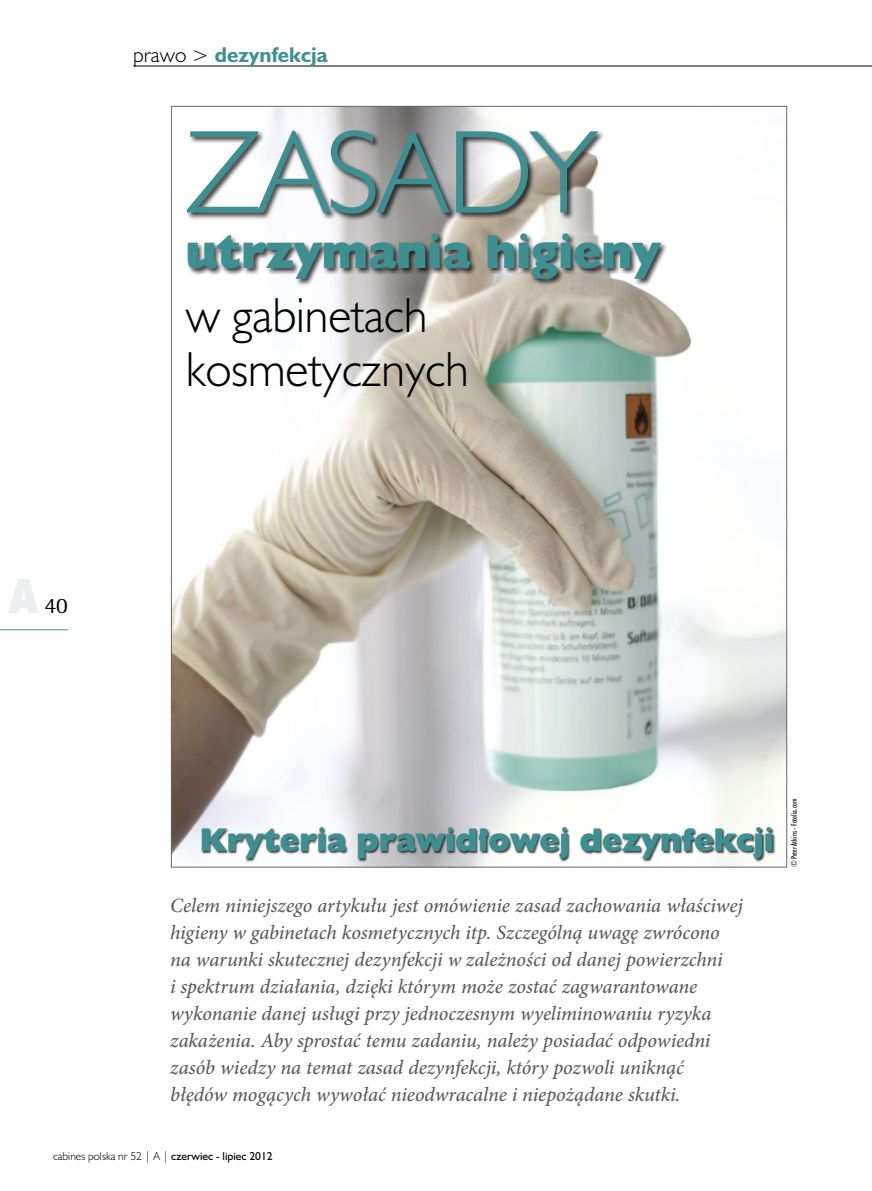
<style>
.page{position:relative;width:872px;height:1191px;background:#fff}
.page>*{position:absolute;margin:0;border:0;box-sizing:border-box;transform-origin:0 0}
.t1{font:300 108px "Humanst 521 Lt PL";color:#3e8f91}
.t2{font:300 45px/54px "Humanst 521 Lt PL";color:#000}
.t3{font:43.5px "Humanst 521 X Bd PL";color:#3e8f91}
.t4{font:30px "Humanst 521 X Bd PL";color:#3e8f91}
.t5{font:22.5px "Rotis Semi Serif Pl";color:#000}
.t6{font:italic 500 20.25px/27px "Minion Pro";letter-spacing:-.005em;color:#5c5b60}
.t7{font:700 19.5px "Humanst 521 PL";color:#3e8f91}
.t8{font:300 10.5px "Humanst 521 Lt PL";color:#000}
.t9{font:7.5px "Humanst 521 Cn PL";color:#000}
.s1{font-family:"Humanst 521 Lt PL";font-weight:300;color:#000}
.s2{font-family:"Humanst 521 X Bd Cn PL";font-size:45px;color:#edeeef}
.s3{font-family:"Humanst 521 PL";font-weight:400}
</style>
<div class="page">
<hr style="left:0;top:629px;width:68px;height:1px;background:#3e8f91">
<img style="left:173px;top:108px;width:612px;height:757px">
<hr style="left:133px;top:66px;width:739px;height:1px;background:#000">
<div style="left:202px;top:827px;width:573px;height:35px;background:#000;opacity:.75"></div>
<div style="left:185px;top:129px;width:421px;height:92px;background:#000;opacity:.75"></div>
<div style="left:186px;top:232px;width:482px;height:54px;background:#000;opacity:.75"></div>
<p class="t7" style="left:133px;top:41px;width:196px"><span class="s1">prawo &gt;</span> dezynfekcja</p>
<h1 class="t1" style="left:186px;top:99px;width:412px">Zasady</h1>
<h3 class="t3" style="left:186px;top:222px;width:476px">utrzymania higieny</h3>
<h2 class="t2" style="left:186px;top:288px;width:284px">w gabinetach kosmetycznych</h2>
<p class="t5" style="left:9px;top:592px;width:60px"><span class="s2">A</span>40</p>
<h3 class="t4" style="left:200px;top:819px;width:575px">Kryteria prawidłowej dezynfekcji</h3>
<p class="t6" style="left:170px;top:891px;width:574px">Celem niniejszego artykułu jest omówienie zasad zachowania właściwej higieny w gabinetach kosmetycznych itp. Szczególną uwagę zwrócono na warunki skutecznej dezynfekcji w zależności od danej powierzchni<br>i spektrum działania, dzięki którym może zostać zagwarantowane wykonanie danej usługi przy jednoczesnym wyeliminowaniu ryzyka zakażenia. Aby sprostać temu zadaniu, należy posiadać odpowiedni zasób wiedzy na temat zasad dezynfekcji, który pozwoli uniknąć błędów mogących wywołać nieodwracalne i niepożądane skutki.</p>
<p class="t8" style="left:53px;top:1149px;width:221px">cabines polska nr 52 | A | <span class="s3">czerwiec - lipiec 2012</span></p>
<p class="t9" style="left:789px;top:867px;width:70px;rotate:-90deg">© Peter Atkins - Fotolia.com</p>
</div>
